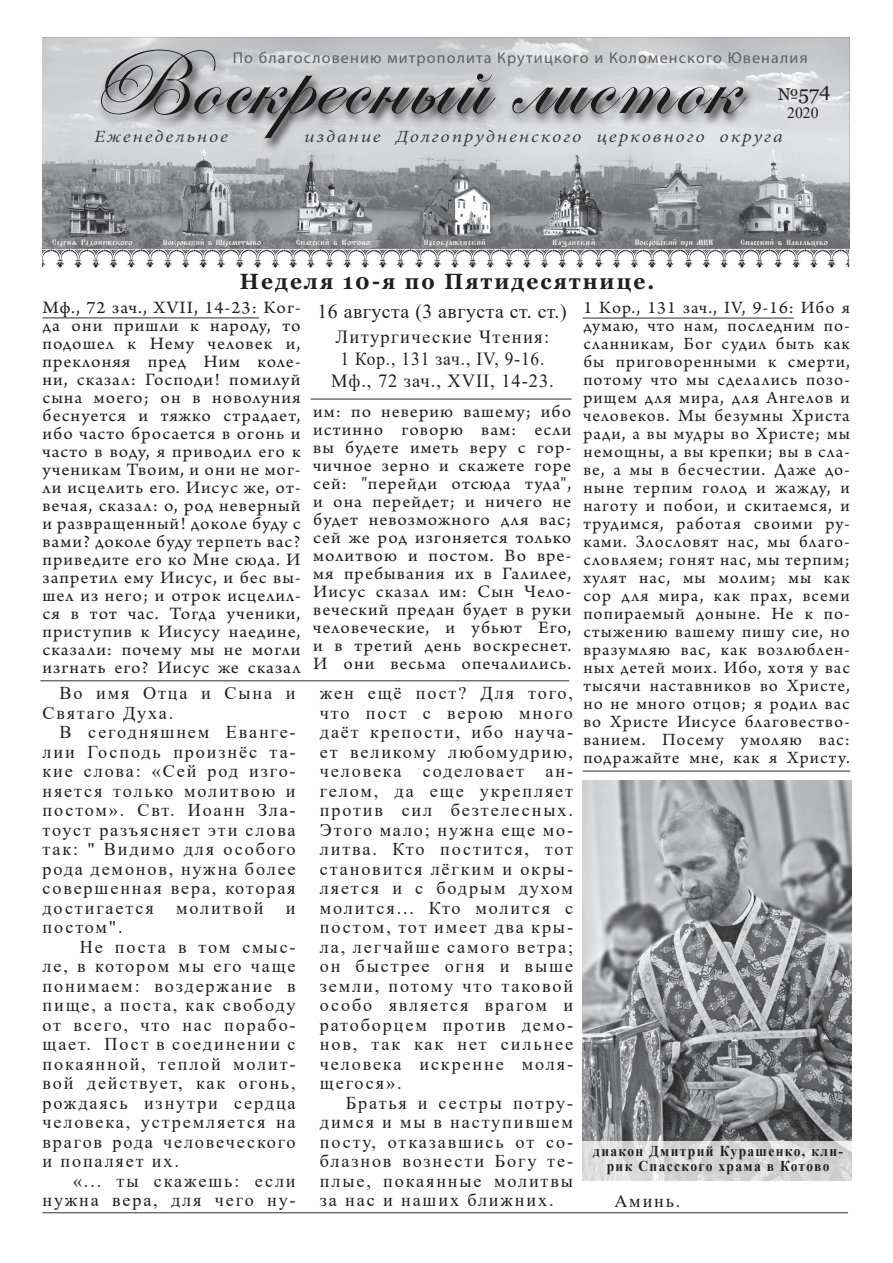
<style>
.page{position:relative;width:893px;height:1263px;background:#fff}
.page>*{position:absolute;margin:0;border:0;box-sizing:border-box;transform-origin:0 0}
.t1{font:95.55px "Eseninscript One";letter-spacing:.02em;color:#231f20;scale:1.1 1}
.t2{font:700 22.05px "Georgia";letter-spacing:.1em;color:#231f20;scale:.95 1}
.t3{font:19.95px "Georgia";color:#231f20}
.t4{font:19.8px "Times New Roman";letter-spacing:.025em;color:#231f20}
.t5{font:18.45px/22.2px "Times New Roman";letter-spacing:.055em;color:#231f20;text-align:center}
.t6{font:18.3px/18px "Arno Pro";letter-spacing:.055em;color:#231f20;text-align:justify;scale:1.05 1}
.t7{font:18.15px/18px "Arno Pro";letter-spacing:.06em;color:#231f20;text-align:justify}
.t8{font:18px/19.5px "Times New Roman";letter-spacing:.1em;color:#231f20;text-align:justify}
.t9{font:italic 17.1px "Minion Pro";letter-spacing:.1em;color:#3e3e3f;scale:1.15 1}
.t10{font:15.75px "Myriad Pro";letter-spacing:.07em;color:#5f5f62}
.t11{font:15.75px "Times New Roman";color:#231f20}
.t12{font:700 15px/15px "Times New Roman";letter-spacing:.1em;color:#231f20;text-align:center;scale:.9 1}
.t13{font:8.55px "Pochaevsk Ucs";letter-spacing:.04em;color:#fff}
.t14{font:8.55px "Pochaevsk Ucs";letter-spacing:.01em;color:#fff}
.t15{font:8.55px "Pochaevsk Ucs";letter-spacing:.02em;color:#fff}
.t16{font:8.55px "Pochaevsk Ucs";letter-spacing:.07em;color:#fff}
.t17{font:8.55px "Pochaevsk Ucs";letter-spacing:.09em;color:#fff}
.s1{font-size:17.1px}
</style>
<div class="page">
<img style="left:43px;top:37px;width:807px;height:230px">
<svg style="left:96px;top:47px;width:660px;height:104px;background:#c3c4c6"></svg>
<hr style="left:583px;top:770px;width:267px;height:2px;background:#6b6b6e">
<hr style="left:43px;top:317px;width:216px;height:2px;background:#6b6b6e">
<hr style="left:311px;top:398px;width:261px;height:2px;background:#6b6b6e">
<hr style="left:583px;top:317px;width:211px;height:2px;background:#6b6b6e">
<hr style="left:40px;top:680px;width:529px;height:1px;background:#6b6b6e">
<img style="left:582px;top:780px;width:269px;height:361px">
<svg style="left:582px;top:1141px;width:270px;height:40px;background:#d9d9d9"></svg>
<hr style="left:43px;top:1212px;width:805px;height:1px;background:#6b6b6e">
<h1 class="t1" style="left:89px;top:31px;width:590px">Воскресный листок</h1>
<p class="t10" style="left:233px;top:48px;width:576px">По благословению митрополита Крутицкого и Коломенского Ювеналия</p>
<p class="t3" style="left:778px;top:81px;width:54px"><span class="s1">№</span>574</p>
<p class="t11" style="left:787px;top:101px;width:33px">2020</p>
<p class="t9" style="left:94px;top:125px;width:118px">Еженедельное</p>
<p class="t9" style="left:304px;top:125px;width:418px">издание Долгопрудненского церковного округа</p>
<p class="t13" style="left:53px;top:237px;width:82px">Сергиz Радонежского</p>
<p class="t14" style="left:163px;top:237px;width:100px">Покровский в Шереметьево</p>
<p class="t13" style="left:296px;top:237px;width:76px">Спасский в Котово</p>
<p class="t16" style="left:424px;top:237px;width:63px">Преображенский</p>
<p class="t17" style="left:553px;top:237px;width:44px">Казанский</p>
<p class="t15" style="left:635px;top:237px;width:80px">Покровский при МКК</p>
<p class="t13" style="left:741px;top:237px;width:89px">Спасский в Павельцево</p>
<p class="t2" style="left:240px;top:267px;width:438px">Неделя 10-я по Пятидесятнице.</p>
<p class="t5" style="left:331px;top:325px;width:224px">Литургические Чтения:<br>1 Кор., 131 зач., IV, 9-16.<br>Мф., 72 зач., XVII, 14-23.</p>
<p class="t7" style="left:583px;top:300px;width:268px">1 Кор., 131 зач., IV, 9-16: Ибо я думаю, что нам, последним по&shy;сланникам, Бог судил быть как бы приговоренными к смерти, потому что мы сделались позо&shy;рищем для мира, для Ангелов и человеков. Мы безумны Христа ради, а вы мудры во Христе; мы немощны, а вы крепки; вы в сла&shy;ве, а мы в бесчестии. Даже до&shy;ныне терпим голод и жажду, и наготу и побои, и скитаемся, и трудимся, работая своими ру&shy;ками. Злословят нас, мы благо&shy;словляем; гонят нас, мы терпим; хулят нас, мы молим; мы как сор для мира, как прах, всеми попираемый доныне. Не к по&shy;стыжению вашему пишу сие, но вразумляю вас, как возлюблен&shy;ных детей моих. Ибо, хотя у вас тысячи наставников во Христе, но не много отцов; я родил вас во Христе Иисусе благовество&shy;ванием. Посему умоляю вас: подражайте мне, как я Христу.</p>
<p class="t6" style="left:43px;top:300px;width:247px">Мф., 72 зач., XVII, 14-23: Ког&shy;да они пришли к народу, то подошел к Нему человек и, преклоняя пред Ним коле&shy;ни, сказал: Господи! помилуй сына моего; он в новолуния беснуется и тяжко страдает, ибо часто бросается в огонь и часто в воду, я приводил его к ученикам Твоим, и они не мог&shy;ли исцелить его. Иисус же, от&shy;вечая, сказал: о, род неверный и развращенный! доколе буду с вами? доколе буду терпеть вас? приведите его ко Мне сюда. И запретил ему Иисус, и бес вы&shy;шел из него; и отрок исцелил&shy;ся в тот час. Тогда ученики, приступив к Иисусу наедине, сказали: почему мы не могли изгнать его? Иисус же сказал</p>
<p class="t4" style="left:318px;top:297px;width:251px">16 августа (3 августа ст. ст.)</p>
<p class="t6" style="left:313px;top:403px;width:247px">им: по неверию вашему; ибо истинно говорю вам: если вы будете иметь веру с гор&shy;чичное зерно и скажете горе сей: "перейди отсюда туда", и она перейдет; и ничего не будет невозможного для вас; сей же род изгоняется только молитвою и постом. Во вре&shy;мя пребывания их в Галилее, Иисус сказал им: Сын Чело&shy;веческий предан будет в руки человеческие, и убьют Его, и в третий день воскреснет.<br>И они весьма опечалились.</p>
<p class="t8" style="left:43px;top:683px;width:255px;text-indent:17px">Во имя Отца и Сына и<br>Святаго Духа.</p>
<p class="t8" style="left:43px;top:722px;width:255px;text-indent:17px">В сегодняшнем Еванге&shy;лии Господь произнёс та&shy;кие слова: «Сей род изго&shy;няется только молитвою и постом». Свт. Иоанн Зла&shy;тоуст разъясняет эти слова так: " Видимо для особого рода демонов, нужна более совершенная вера, которая достигается молитвой и постом".</p>
<p class="t8" style="left:43px;top:936px;width:255px;text-indent:37px">Не поста в том смыс&shy;ле, в котором мы его чаще понимаем: воздержание в пище, а поста, как свободу от всего, что нас порабо&shy;щает. Пост в соединении с покаянной, теплой молит&shy;вой действует, как огонь, рождаясь изнутри сердца человека, устремляется на врагов рода человеческого и попаляет их.</p>
<p class="t8" style="left:43px;top:1170px;width:255px;text-align:right">«... ты скажешь: если нужна вера, для чего ну-</p>
<p class="t8" style="left:320px;top:683px;width:255px">жен ещё пост? Для того, что пост с верою много даёт крепости, ибо науча&shy;ет великому любомудрию, человека соделовает ан&shy;гелом, да еще укрепляет против сил безтелесных.<br>Этого мало; нужна еще мо&shy;литва. Кто постится, тот становится лёгким и окры&shy;ляется и с бодрым духом молится... Кто молится с постом, тот имеет два кры&shy;ла, легчайше самого ветра; он быстрее огня и выше земли, потому что таковой особо является врагом и ратоборцем против демо&shy;нов, так как нет сильнее человека искренне моля&shy;щегося».</p>
<p class="t8" style="left:320px;top:1092px;width:255px;text-indent:26px">Братья и сестры потру&shy;димся и мы в наступившем посту, отказавшись от со&shy;блазнов вознести Богу те&shy;плые, покаянные молитвы за нас и наших ближних.</p>
<p class="t12" style="left:593px;top:1143px;width:279px">диакон Дмитрий Курашенко, кли&shy;рик Спасского храма в Котово</p>
<p class="t8" style="left:614px;top:1191px;width:68px">Аминь.</p>
</div>
